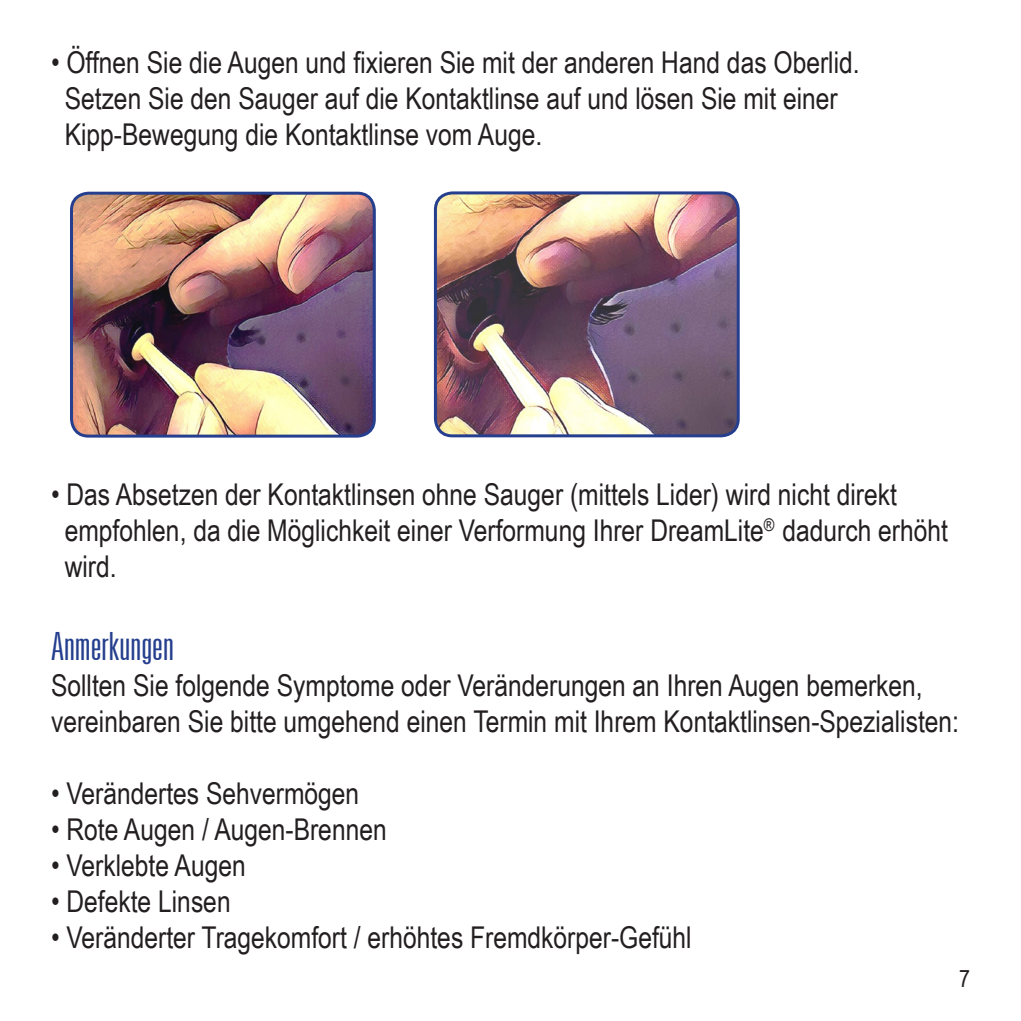
<style>
.page{position:relative;width:1021px;height:1021px;background:#fff}
.page>*{position:absolute;margin:0;border:0;box-sizing:border-box;transform-origin:0 0}
.t1{font:300 ultra-condensed 39px "Univers LT";color:#253f8e}
.t2{font:30px/36px "Arial Narrow";color:#231f20}
.t3{font:24px "Arial Narrow";color:#231f20}
</style>
<div class="page">
<img style="left:71px;top:193px;width:303px;height:243px">
<div style="left:70px;top:192px;width:306px;height:245px;border:3px solid #253f8e;border-radius:17px"></div>
<img style="left:435px;top:194px;width:303px;height:242px">
<div style="left:434px;top:191px;width:305px;height:246px;border:3px solid #253f8e;border-radius:17px"></div>
<p class="t2" style="left:65px;top:43px;width:796px;text-indent:-14px">• Öffnen Sie die Augen und fixieren Sie mit der anderen Hand das Oberlid.<br>Setzen Sie den Sauger auf die Kontaktlinse auf und lösen Sie mit einer<br>Kipp-Bewegung die Kontaktlinse vom Auge.</p>
<p class="t2" style="left:65px;top:475px;width:884px;text-indent:-14px">• Das Absetzen der Kontaktlinsen ohne Sauger (mittels Lider) wird nicht direkt empfohlen, da die Möglichkeit einer Verformung Ihrer DreamLite<sup>®</sup> dadurch erhöht wird.</p>
<h1 class="t1" style="left:51px;top:626px;width:124px">Anmerkungen</h1>
<p class="t2" style="left:51px;top:666px;width:909px">Sollten Sie folgende Symptome oder Veränderungen an Ihren Augen bemerken, vereinbaren Sie bitte umgehend einen Termin mit Ihrem Kontaktlinsen-Spezialisten:</p>
<p class="t2" style="left:51px;top:774px;width:310px">• Verändertes Sehvermögen</p>
<p class="t2" style="left:51px;top:810px;width:337px">• Rote Augen / Augen-Brennen</p>
<p class="t2" style="left:51px;top:846px;width:196px">• Verklebte Augen</p>
<p class="t2" style="left:51px;top:882px;width:181px">• Defekte Linsen</p>
<p class="t2" style="left:51px;top:918px;width:642px">• Veränderter Tragekomfort / erhöhtes Fremdkörper-Gefühl</p>
<p class="t3" style="left:959px;top:961px;width:12px">7</p>
</div>
